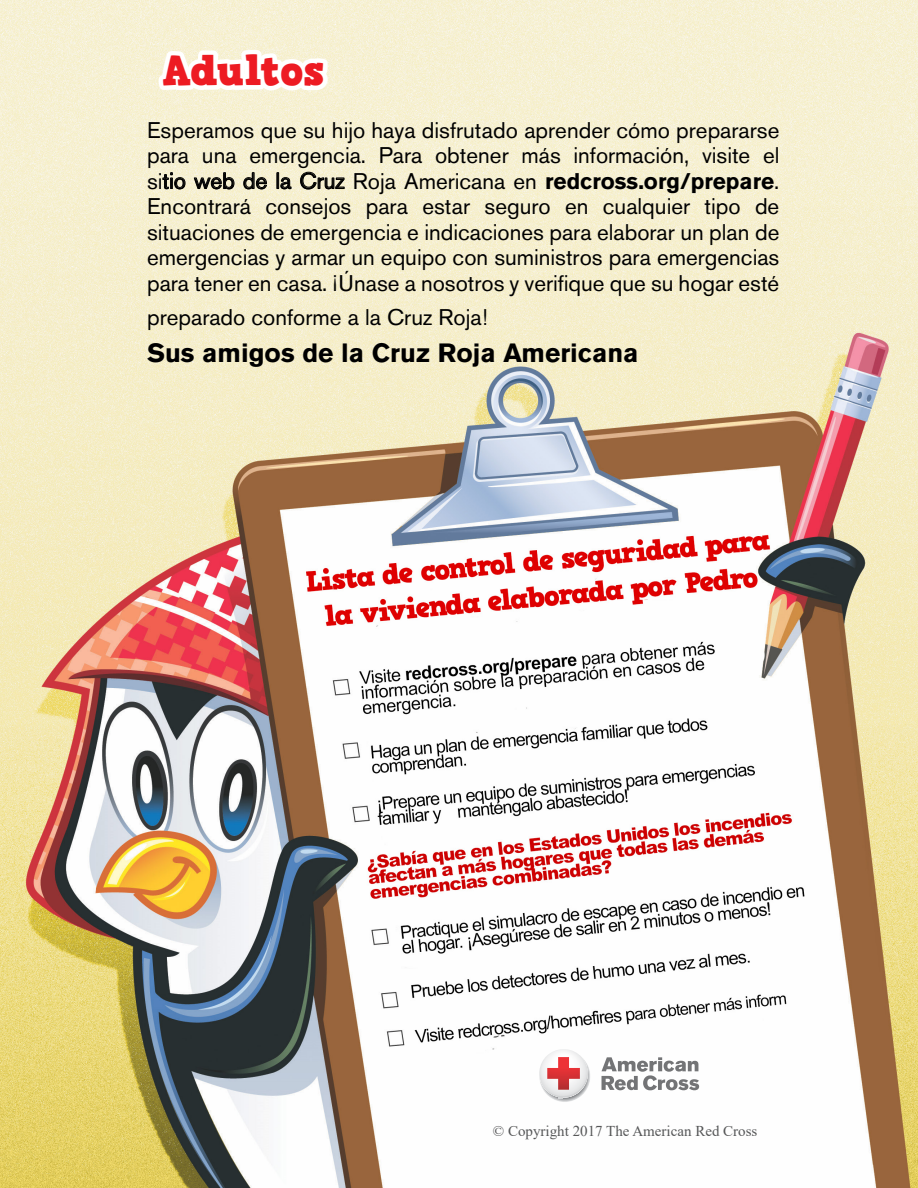
<style>
.page{position:relative;width:918px;height:1188px;background:#fff}
.page>*{position:absolute;margin:0;border:0;box-sizing:border-box;transform-origin:0 0}
.Paragraph_Style1{font:42px "HVD Comic Serif Pro";letter-spacing:-.02em;color:#ed1b23}
.Paragraph_Style1-2{font:700 26.25px "Akzidenz Grotesk Pro";color:#000}
.Paragraph_Style2{font:22.5px/25.5px "Akzidenz Grotesk Pro";color:#000;text-align:justify}
.Paragraph_Style1-3{font:15px "Times New Roman";color:#565758}
.s1{font-weight:700}
</style>
<div class="page">
<img style="left:0;top:0;width:918px;height:1188px">
<img style="left:539px;top:1056px;width:52px;height:46px">
<img style="left:539px;top:1049px;width:49px;height:49px">
<img style="left:547px;top:1057px;width:33px;height:33px">
<svg style="left:602px;top:1057px;width:97px;height:33px"></svg>
<svg style="left:162px;top:173px;width:24px;height:17px"></svg>
<svg style="left:194px;top:172px;width:41px;height:18px"></svg>
<svg style="left:243px;top:172px;width:24px;height:18px"></svg>
<svg style="left:277px;top:173px;width:15px;height:17px"></svg>
<svg style="left:300px;top:171px;width:45px;height:19px"></svg>
<svg style="left:154px;top:0;width:178px;height:134px"></svg>
<p class="Paragraph_Style1" style="left:162px;top:38px;width:164px">Adultos</p>
<p class="Paragraph_Style2" style="left:147px;top:117px;width:634px">Esperamos que su hijo haya disfrutado aprender cómo prepararse para una emergencia. Para obtener más información, visite el sitio web de la Cruz Roja Americana en <span class="s1">redcross.org/prepare</span>.<br>Encontrará consejos para estar seguro en cualquier tipo de situaciones de emergencia e indicaciones para elaborar un plan de emergencias y armar un equipo con suministros para emergencias para tener en casa. ¡Únase a nosotros y verifique que su hogar esté</p>
<p class="Paragraph_Style2" style="left:147px;top:304px;width:342px">preparado conforme a la Cruz Roja!</p>
<p class="Paragraph_Style1-2" style="left:147px;top:336px;width:493px">Sus amigos de la Cruz Roja Americana</p>
<p class="Paragraph_Style1-3" style="left:493px;top:1121px;width:266px">© Copyright 2017 The American Red Cross</p>
</div>
